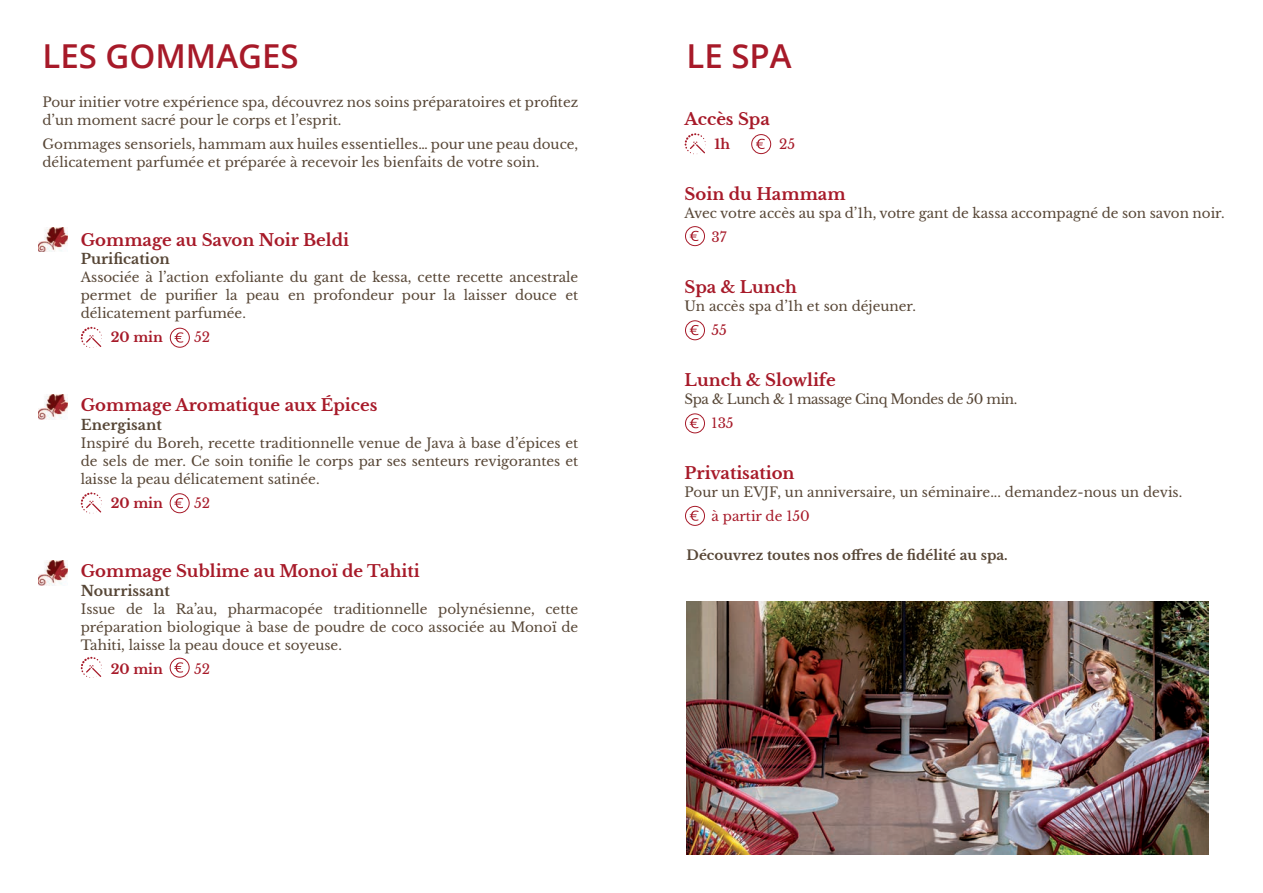
<style>
.page{position:relative;width:1263px;height:893px;background:#fff}
.page>*{position:absolute;margin:0;border:0;box-sizing:border-box;transform-origin:0 0}
.t1{font:600 33px "Open Sans";color:#a71a29}
.t2{font:700 16.5px "Libre Baskerville";color:#a71a29}
.t3{font:700 14.25px "Libre Baskerville";color:#574636}
.t4{font:13.5px/18px "Libre Baskerville";color:#574636;text-align:justify}
.t5{font:700 13.5px "Libre Baskerville";color:#574636}
.t6{font:13.5px "Libre Baskerville";letter-spacing:-.03em;color:#574636}
.t7{font:13.5px "Libre Baskerville";color:#a71a29}
.t8{font:700 13.5px "Libre Baskerville";color:#a71a29}
</style>
<div class="page">
<svg style="left:81px;top:327px;width:21px;height:21px"></svg>
<div style="left:170px;top:328px;width:20px;height:19px;border:1px solid #a71a29;border-radius:50%"></div>
<svg style="left:175px;top:332px;width:9px;height:11px"></svg>
<svg style="left:81px;top:492px;width:21px;height:22px"></svg>
<div style="left:170px;top:494px;width:19px;height:19px;border:1px solid #a71a29;border-radius:50%"></div>
<svg style="left:174px;top:498px;width:9px;height:10px"></svg>
<svg style="left:81px;top:657px;width:21px;height:21px"></svg>
<div style="left:170px;top:658px;width:19px;height:19px;border:1px solid #a71a29;border-radius:50%"></div>
<svg style="left:174px;top:662px;width:9px;height:11px"></svg>
<svg style="left:685px;top:133px;width:21px;height:22px"></svg>
<div style="left:751px;top:134px;width:20px;height:20px;border:1px solid #a71a29;border-radius:50%"></div>
<svg style="left:756px;top:139px;width:9px;height:10px"></svg>
<div style="left:685px;top:226px;width:20px;height:20px;border:1px solid #a71a29;border-radius:50%"></div>
<svg style="left:690px;top:231px;width:9px;height:10px"></svg>
<div style="left:685px;top:321px;width:20px;height:19px;border:1px solid #a71a29;border-radius:50%"></div>
<svg style="left:690px;top:325px;width:9px;height:10px"></svg>
<div style="left:685px;top:414px;width:20px;height:19px;border:1px solid #a71a29;border-radius:50%"></div>
<svg style="left:690px;top:418px;width:9px;height:10px"></svg>
<div style="left:685px;top:506px;width:20px;height:20px;border:1px solid #a71a29;border-radius:50%"></div>
<svg style="left:690px;top:510px;width:9px;height:11px"></svg>
<img style="left:687px;top:601px;width:521px;height:253px">
<img style="left:38px;top:227px;width:30px;height:25px">
<img style="left:38px;top:395px;width:30px;height:24px">
<img style="left:38px;top:561px;width:30px;height:24px">
<h1 class="t1" style="left:43px;top:33px;width:258px">LES GOMMAGES</h1>
<h1 class="t1" style="left:687px;top:33px;width:107px">LE SPA</h1>
<p class="t4" style="left:43px;top:93px;width:537px">Pour initier votre expérience spa, découvrez nos soins préparatoires et profitez d’un moment sacré pour le corps et l’esprit.</p>
<p class="t4" style="left:43px;top:135px;width:537px">Gommages sensoriels, hammam aux huiles essentielles… pour une peau douce, délicatement parfumée et préparée à recevoir les bienfaits de votre soin.</p>
<p class="t2" style="left:685px;top:109px;width:87px">Accès Spa</p>
<p class="t8" style="left:715px;top:136px;width:17px">1h</p>
<p class="t7" style="left:779px;top:136px;width:17px">25</p>
<p class="t2" style="left:685px;top:184px;width:162px">Soin du Hammam</p>
<p class="t4" style="left:685px;top:204px;width:542px">Avec votre accès au spa d’1h, votre gant de kassa accompagné de son savon noir.</p>
<p class="t7" style="left:712px;top:229px;width:17px">37</p>
<p class="t2" style="left:685px;top:277px;width:114px">Spa &amp; Lunch</p>
<p class="t4" style="left:685px;top:297px;width:233px">Un accès spa d’1h et son déjeuner.</p>
<p class="t7" style="left:712px;top:322px;width:17px">55</p>
<p class="t2" style="left:685px;top:370px;width:153px">Lunch &amp; Slowlife</p>
<p class="t6" style="left:685px;top:391px;width:334px">Spa &amp; Lunch &amp; 1 massage Cinq Mondes de 50 min.</p>
<p class="t7" style="left:712px;top:415px;width:24px">135</p>
<p class="t2" style="left:685px;top:463px;width:111px">Privatisation</p>
<p class="t4" style="left:685px;top:483px;width:499px">Pour un EVJF, un anniversaire, un séminaire... demandez-nous un devis.</p>
<p class="t7" style="left:712px;top:508px;width:100px">à partir de 150</p>
<p class="t2" style="left:81px;top:230px;width:270px">Gommage au Savon Noir Beldi</p>
<p class="t3" style="left:81px;top:250px;width:90px">Purification</p>
<p class="t4" style="left:81px;top:268px;width:499px">Associée à l’action exfoliante du gant de kessa, cette recette ancestrale permet de purifier la peau en profondeur pour la laisser douce et délicatement parfumée.</p>
<p class="t8" style="left:111px;top:329px;width:54px">20 min</p>
<p class="t7" style="left:194px;top:329px;width:17px">52</p>
<p class="t2" style="left:81px;top:395px;width:298px">Gommage Aromatique aux Épices</p>
<p class="t3" style="left:81px;top:416px;width:83px">Energisant</p>
<p class="t4" style="left:81px;top:434px;width:499px">Inspiré du Boreh, recette traditionnelle venue de Java à base d’épices et de sels de mer. Ce soin tonifie le corps par ses senteurs revigorantes et laisse la peau délicatement satinée.</p>
<p class="t8" style="left:111px;top:495px;width:54px">20 min</p>
<p class="t7" style="left:194px;top:495px;width:17px">52</p>
<p class="t2" style="left:81px;top:561px;width:340px">Gommage Sublime au Monoï de Tahiti</p>
<p class="t3" style="left:81px;top:582px;width:91px">Nourrissant</p>
<p class="t4" style="left:81px;top:600px;width:499px">Issue de la Ra’au, pharmacopée traditionnelle polynésienne, cette préparation biologique à base de poudre de coco associée au Monoï de Tahiti, laisse la peau douce et soyeuse.</p>
<p class="t8" style="left:111px;top:661px;width:54px">20 min</p>
<p class="t7" style="left:194px;top:661px;width:17px">52</p>
<p class="t5" style="left:687px;top:547px;width:323px">Découvrez toutes nos offres de fidélité au spa.</p>
</div>
